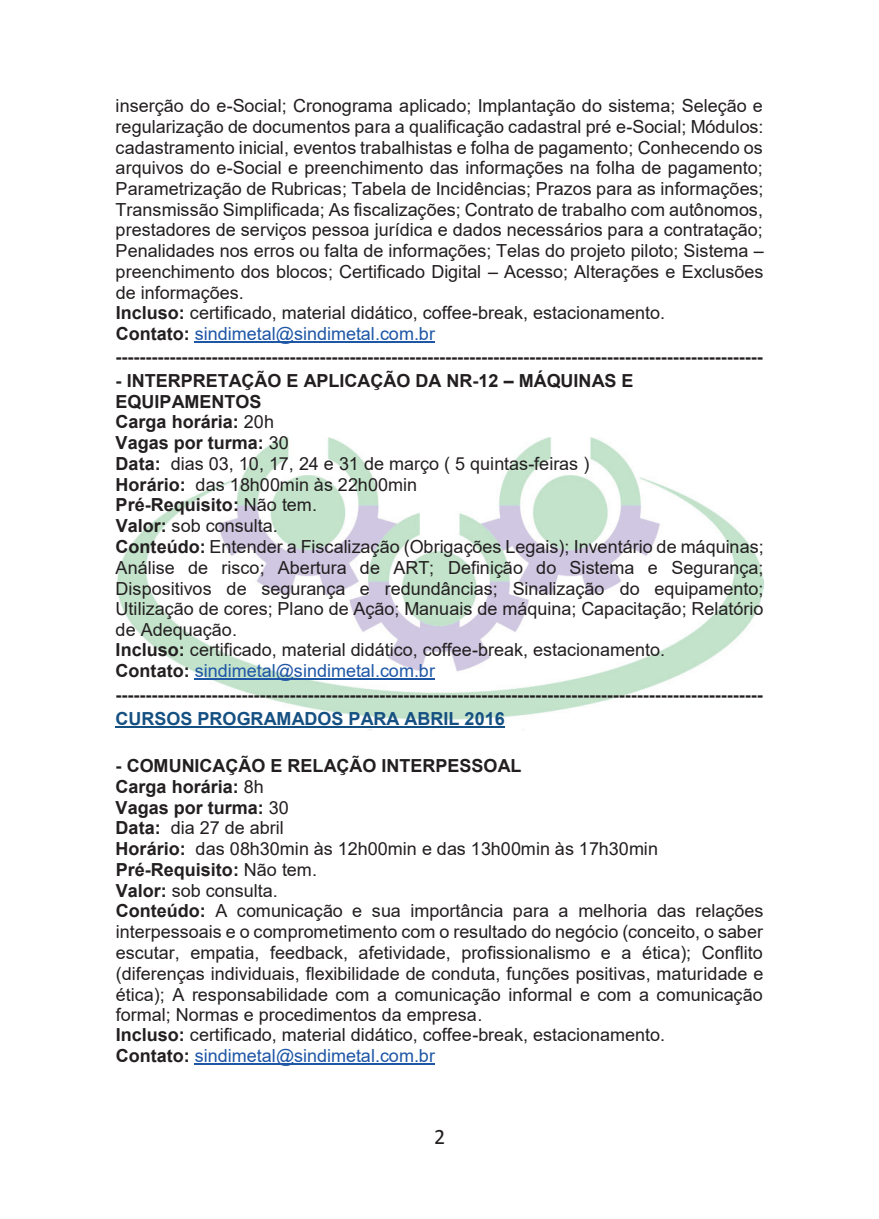
<style>
.page{position:relative;width:879px;height:1219px;background:#fff}
.page>*{position:absolute;margin:0;border:0;box-sizing:border-box;transform-origin:0 0}
.t1{font:22px "Calibri";color:#231f20}
.t2{font:18px/20.6px "Arial";letter-spacing:.005em;color:#231f20}
.t3{font:700 18px "Arial";color:#231f20}
.t4{font:700 18px "Arial";color:#155082}
.s1{font-style:inherit}
.s2{font-weight:700}
.s3{color:#1e56a6}
</style>
<div class="page">
<img style="left:117px;top:437px;width:646px;height:293px">
<hr style="left:195px;top:341px;width:240px;height:2px;background:#1e56a6">
<hr style="left:195px;top:679px;width:240px;height:1px;background:#1e56a6">
<hr style="left:116px;top:726px;width:389px;height:2px;background:#155082">
<hr style="left:195px;top:1064px;width:240px;height:1px;background:#1e56a6">
<p class="t2" style="left:116px;top:95px;width:649px">inserção do e-Social; Cronograma aplicado; Implantação do sistema; Seleção e regularização de documentos para a qualificação cadastral pré e-Social; Módulos: cadastramento inicial, eventos trabalhistas e folha de pagamento; Conhecendo os arquivos do e-Social e preenchimento das informações na folha de pagamento; Parametrização de Rubricas; Tabela de Incidências; Prazos para as informações; Transmissão Simplificada; As fiscalizações; Contrato de trabalho com autônomos, prestadores de serviços pessoa jurídica e dados necessários para a contratação; Penalidades nos erros ou falta de informações; Telas do projeto piloto; Sistema <span class="s1">– </span>preenchimento dos blocos; Certificado Digital <span class="s1">–</span> Acesso; Alterações e Exclusões de informações.<br><span class="s2">Incluso:</span> certificado, material didático, coffee-break, estacionamento.<br><span class="s2">Contato:</span> <span class="s3">sindimetal@sindimetal.com.br</span></p>
<p class="t3" style="left:116px;top:344px;width:648px">------------------------------------------------------------------------------------------------------------</p>
<p class="t2" style="left:116px;top:370px;width:649px"><span class="s2">- INTERPRETAÇÃO E APLICAÇÃO DA NR-12</span> <span class="s2">–</span> <span class="s2">MÁQUINAS E EQUIPAMENTOS<br>Carga horária:</span> 20h<br><span class="s2">Vagas por turma:</span> 30<br><span class="s2">Data:</span> dias 03, 10, 17, 24 e 31 de março ( 5 quintas-feiras )<br><span class="s2">Horário:</span> das 18h00min às 22h00min<br><span class="s2">Pré-Requisito:</span> Não tem.<br><span class="s2">Valor:</span> sob consulta.<br><span class="s2">Conteúdo:</span> Entender a Fiscalização (Obrigações Legais); Inventário de máquinas; Análise de risco; Abertura de ART; Definição do Sistema e Segurança; Dispositivos de segurança e redundâncias; Sinalização do equipamento; Utilização de cores; Plano de Ação; Manuais de máquina; Capacitação; Relatório de Adequação.<br><span class="s2">Incluso:</span> certificado, material didático, coffee-break, estacionamento.<br><span class="s2">Contato:</span> <span class="s3">sindimetal@sindimetal.com.br</span></p>
<p class="t3" style="left:116px;top:682px;width:648px">------------------------------------------------------------------------------------------------------------</p>
<p class="t4" style="left:116px;top:706px;width:391px">CURSOS PROGRAMADOS PARA ABRIL 2016</p>
<p class="t2" style="left:116px;top:755px;width:649px"><span class="s2">- COMUNICAÇÃO E RELAÇÃO INTERPESSOAL<br>Carga horária:</span> 8h<br><span class="s2">Vagas por turma:</span> 30<br><span class="s2">Data:</span> dia 27 de abril<br><span class="s2">Horário:</span> das 08h30min às 12h00min e das 13h00min às 17h30min <span class="s2">Pré-Requisito:</span> Não tem.<br><span class="s2">Valor:</span> sob consulta.<br><span class="s2">Conteúdo:</span> A comunicação e sua importância para a melhoria das relações interpessoais e o comprometimento com o resultado do negócio (conceito, o saber escutar, empatia, feedback, afetividade, profissionalismo e a ética); Conflito (diferenças individuais, flexibilidade de conduta, funções positivas, maturidade e ética); A responsabilidade com a comunicação informal e com a comunicação formal; Normas e procedimentos da empresa.<br><span class="s2">Incluso:</span> certificado, material didático, coffee-break, estacionamento.<br><span class="s2">Contato:</span> <span class="s3">sindimetal@sindimetal.com.br</span></p>
<p class="t1" style="left:434px;top:1122px;width:13px">2</p>
</div>
